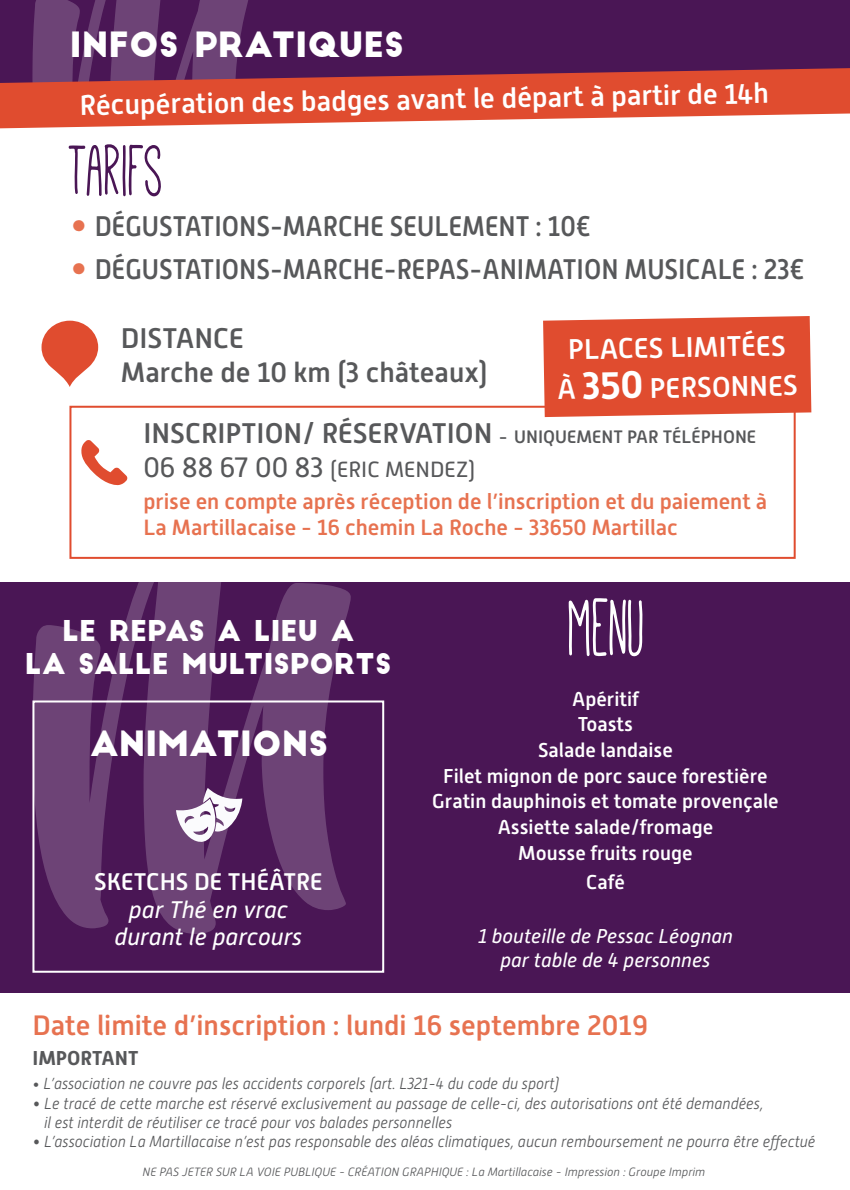
<style>
.page{position:relative;width:850px;height:1190px;background:#fff}
.page>*{position:absolute;margin:0;border:0;box-sizing:border-box;transform-origin:0 0}
.t1{font:88px "Mathlete Bulky";color:#fff;scale:.8 1}
.t2{font:80px "Mathlete Bulky";color:#4a1655;scale:.8 1}
.t3{font:34px "Big John";color:#fff}
.t4{font:500 28.4px "Alwyn New";color:#57585a;scale:.92 1}
.t5{font:500 28.4px/40px "Alwyn New";color:#fff;text-align:center}
.t6{font:500 28.4px "Alwyn New";color:#57585a}
.t7{font:500 28px "Alwyn New";color:#e77250}
.t8{font:28px/33.6px "Big John";color:#fff;text-align:center}
.t9{font:500 28px "Alwyn New";color:#57585a}
.t10{font:italic 24px/27.6px "Alwyn New";color:#fff;text-align:center}
.t11{font:500 24px "Alwyn New";color:#fff}
.t12{font:500 22px/32px "Alwyn New";color:#e77250}
.t13{font:500 20px/25.6px "Alwyn New";color:#fff;text-align:center}
.t14{font:italic 20px/24px "Alwyn New";color:#fff;text-align:center}
.t15{font:700 20px "Alwyn New";color:#57585a}
.t16{font:italic 300 16px/19.2px "Alwyn New";color:#57585a;scale:.94 1}
.t17{font:italic 300 12px "Alwyn New";color:#57585a}
.s1{font-size:36px;color:#e77250}
.s2{font-weight:700;font-size:38px}
.s3{font-size:18px}
.s4{font-weight:400;font-size:28px;color:#57585a}
.s5{font-weight:400;color:#57585a}
.s6{font-style:normal;font-size:14px}
</style>
<div class="page">
<div style="left:0;top:582px;width:849px;height:411px;background:#4a1655"></div>
<svg style="left:33px;top:582px;width:318px;height:352px;fill:#6d4376"></svg>
<div style="left:0;top:0;width:849px;height:89px;background:#4a1655"></div>
<svg style="left:42px;top:321px;width:56px;height:66px"></svg>
<div style="left:69px;top:406px;width:726px;height:153px;border:2px solid #e04c2f"></div>
<svg style="left:32px;top:0;width:216px;height:68px;fill:#6d4376"></svg>
<svg style="left:0;top:68px;width:849px;height:61px;fill:#e04c2f"></svg>
<svg style="left:81px;top:440px;width:47px;height:46px"></svg>
<div style="left:32px;top:700px;width:352px;height:272px;border:2px solid #fff"></div>
<div style="left:543px;top:316px;width:268px;height:101px;background:#e04c2f"></div>
<svg style="left:176px;top:788px;width:66px;height:54px;background:#ac94b2"></svg>
<h3 class="t3" style="left:70px;top:29px;width:336px">INFOS PRATIQUES</h3>
<h3 class="t5" style="left:79px;top:85px;width:690px;rotate:-1deg">Récupération des badges avant le départ à partir de 14h</h3>
<h2 class="t2" style="left:70px;top:132px;width:118px">TARIFS</h2>
<h3 class="t4" style="left:70px;top:210px;width:567px"><span class="s1">•</span> DÉGUSTATIONS-MARCHE SEULEMENT : 10€</h3>
<h3 class="t4" style="left:70px;top:253px;width:799px"><span class="s1">•</span> DÉGUSTATIONS-MARCHE-REPAS-ANIMATION MUSICALE : 23€</h3>
<h3 class="t6" style="left:121px;top:322px;width:124px">DISTANCE</h3>
<h3 class="t9" style="left:121px;top:356px;width:368px">Marche de 10 km (3 châteaux)</h3>
<h3 class="t5" style="left:556px;top:330px;width:242px;rotate:-1deg">PLACES LIMITÉES<br>À <span class="s2">350</span> PERSONNES</h3>
<h3 class="t6" style="left:143px;top:417px;width:614px">INSCRIPTION/ RÉSERVATION <span class="s3">- UNIQUEMENT PAR TÉLÉPHONE</span></h3>
<h3 class="t12" style="left:143px;top:453px;width:625px"><span class="s4">06 88 67 00 83</span> <span class="s5">(ERIC MENDEZ)<br></span>prise en compte après réception de l’inscription et du paiement à</h3>
<h3 class="t12" style="left:143px;top:512px;width:536px">La Martillacaise - 16 chemin La Roche - 33650 Martillac</h3>
<h3 class="t8" style="left:25px;top:614px;width:368px">LE REPAS A LIEU A<br>LA SALLE MULTISPORTS</h3>
<h3 class="t3" style="left:90px;top:728px;width:240px">ANIMATIONS</h3>
<h3 class="t11" style="left:94px;top:868px;width:230px">SKETCHS DE THÉÂTRE</h3>
<h3 class="t10" style="left:115px;top:895px;width:189px">par Thé en vrac durant le parcours</h3>
<h1 class="t1" style="left:568px;top:585px;width:97px">MENU</h1>
<p class="t13" style="left:432px;top:686px;width:348px">Apéritif<br>Toasts<br>Salade landaise<br>Filet mignon de porc sauce forestière<br>Gratin dauphinois et tomate provençale<br>Assiette salade/fromage<br>Mousse fruits rouge</p>
<p class="t13" style="left:586px;top:869px;width:40px">Café</p>
<p class="t14" style="left:478px;top:924px;width:256px">1 bouteille de Pessac Léognan par table de 4 personnes</p>
<h3 class="t7" style="left:32px;top:1009px;width:616px">Date limite d’inscription : lundi 16 septembre 2019</h3>
<p class="t15" style="left:32px;top:1046px;width:107px">IMPORTANT</p>
<p class="t16" style="left:32px;top:1074px;width:561px"><span class="s6">•</span> L’association ne couvre pas les accidents corporels (art. L321-4 du code du sport)</p>
<p class="t16" style="left:44px;top:1093px;width:766px;text-indent:-12px">• Le tracé de cette marche est réservé exclusivement au passage de celle-ci, des autorisations ont été demandées, il est interdit de réutiliser ce tracé pour vos balades personnelles</p>
<p class="t16" style="left:32px;top:1132px;width:834px">• L’association La Martillacaise n’est pas responsable des aléas climatiques, aucun remboursement ne pourra être effectué</p>
<p class="t17" style="left:143px;top:1165px;width:564px">NE PAS JETER SUR LA VOIE PUBLIQUE - CRÉATION GRAPHIQUE : La Martillacaise - Impression : Groupe Imprim</p>
</div>
